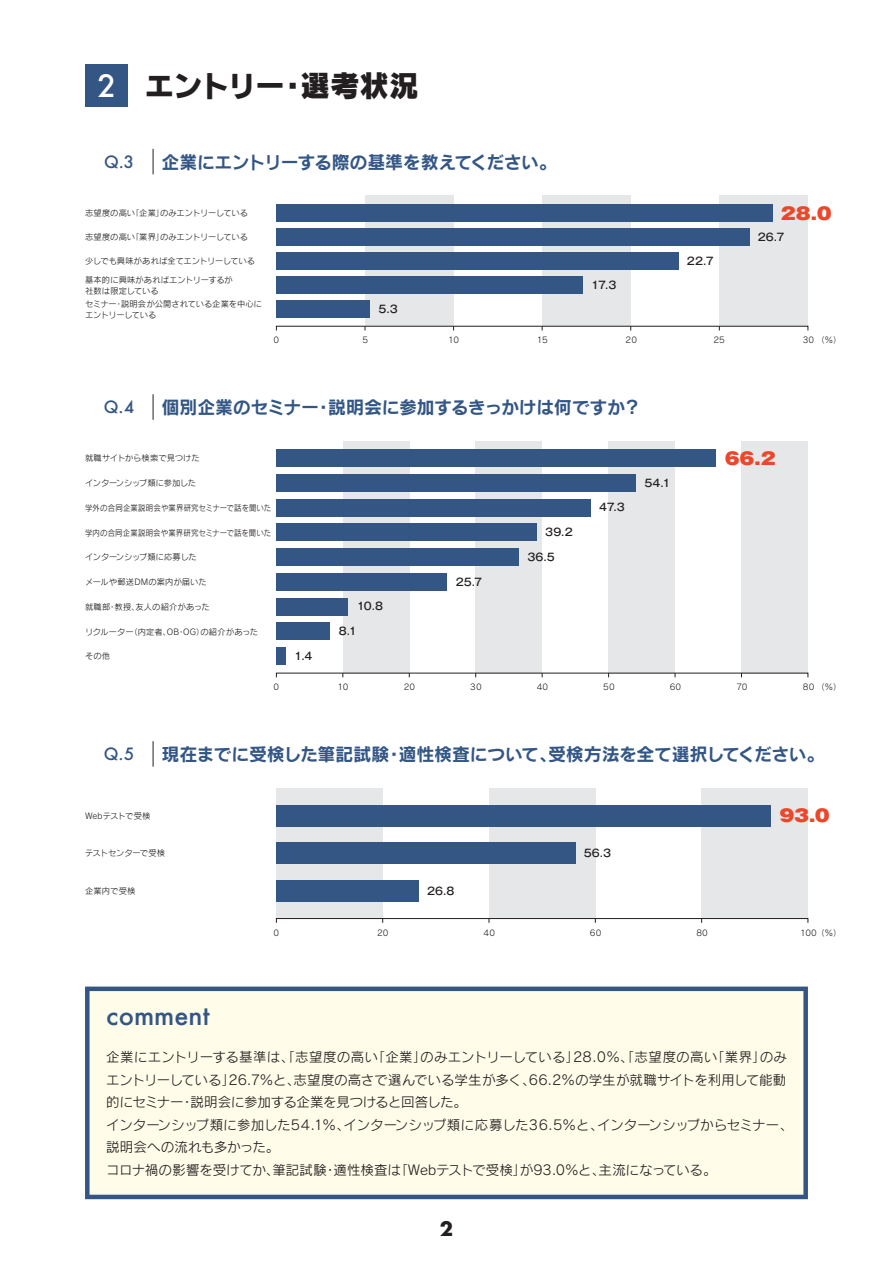
<style>
.page{position:relative;width:893px;height:1263px;background:#fff}
.page>*{position:absolute;margin:0;border:0;box-sizing:border-box;transform-origin:0 0}
.t1{font:30px "Rodin Cattleya Pro EB";letter-spacing:-.05em;color:#231f20}
.t2{font:500 25.5px "Futura";letter-spacing:.005em;color:#335685}
.t3{font:700 19.5px "Futura";color:#231f20}
.t4{font:18px "Rodin Cattleya Pro B";letter-spacing:-.025em;color:#335685}
.t5{font:18px "Rodin Cattleya Pro B";letter-spacing:-.045em;color:#335685}
.t6{font:900 16.5px "Gothic MB101 Pro";color:#ec472a;scale:1.2 1}
.t7{font:500 16.5px "Futura";color:#335685}
.t8{font:13.5px/22.5px "Rodin Cattleya Pro M";letter-spacing:-.005em;color:#231f20}
.t9{font:500 10.5px "Gothic MB101 Pro";letter-spacing:.01em;color:#231f20}
.t10{font:8.25px/10.5px "Rodin Cattleya Pro M";letter-spacing:.005em;color:#231f20}
.t11{font:8.25px "Rodin Cattleya Pro M";letter-spacing:.005em;color:#231f20;scale:.9 1}
.t12{font:8.25px "Rodin Cattleya Pro M";letter-spacing:-.02em;color:#231f20}
.t13{font:8.25px "Rodin Cattleya Pro M";letter-spacing:-.015em;color:#231f20}
.t14{font:8.25px "Rodin Cattleya Pro M";letter-spacing:.03em;color:#231f20}
.s1{font-family:"Futura";font-weight:500;color:#fff}
</style>
<div class="page">
<div style="left:741px;top:441px;width:67px;height:232px;background:#e6e7e9"></div>
<div style="left:609px;top:441px;width:66px;height:232px;background:#e6e7e9"></div>
<div style="left:476px;top:441px;width:66px;height:232px;background:#e6e7e9"></div>
<div style="left:343px;top:441px;width:66px;height:232px;background:#e6e7e9"></div>
<div style="left:702px;top:788px;width:106px;height:130px;background:#e6e7e9"></div>
<div style="left:719px;top:196px;width:89px;height:130px;background:#e6e7e9"></div>
<div style="left:542px;top:196px;width:89px;height:130px;background:#e6e7e9"></div>
<div style="left:365px;top:196px;width:89px;height:130px;background:#e6e7e9"></div>
<div style="left:489px;top:788px;width:106px;height:130px;background:#e6e7e9"></div>
<div style="left:276px;top:788px;width:107px;height:130px;background:#e6e7e9"></div>
<div style="left:85px;top:986px;width:723px;height:213px;background:#fffde9"></div>
<div style="left:276px;top:918px;width:532px;height:5px;border:1px solid #231f20"></div>
<div style="left:276px;top:805px;width:495px;height:21px;background:#335685"></div>
<div style="left:276px;top:842px;width:300px;height:22px;background:#335685"></div>
<div style="left:276px;top:880px;width:143px;height:21px;background:#335685"></div>
<div style="left:276px;top:204px;width:496px;height:17px;background:#335685"></div>
<div style="left:276px;top:228px;width:473px;height:17px;background:#335685"></div>
<div style="left:276px;top:277px;width:307px;height:17px;background:#335685"></div>
<div style="left:276px;top:252px;width:403px;height:17px;background:#335685"></div>
<div style="left:276px;top:301px;width:94px;height:17px;background:#335685"></div>
<div style="left:276px;top:474px;width:360px;height:17px;background:#335685"></div>
<div style="left:276px;top:548px;width:243px;height:18px;background:#335685"></div>
<div style="left:276px;top:524px;width:261px;height:17px;background:#335685"></div>
<div style="left:276px;top:499px;width:315px;height:17px;background:#335685"></div>
<div style="left:276px;top:449px;width:440px;height:17px;background:#335685"></div>
<div style="left:276px;top:573px;width:171px;height:17px;background:#335685"></div>
<div style="left:276px;top:598px;width:72px;height:17px;background:#335685"></div>
<div style="left:276px;top:623px;width:54px;height:17px;background:#335685"></div>
<div style="left:276px;top:648px;width:10px;height:17px;background:#335685"></div>
<div style="left:85px;top:64px;width:43px;height:42px;background:#335685"></div>
<svg style="left:153px;top:149px;width:1px;height:25px"></svg>
<svg style="left:153px;top:394px;width:1px;height:26px"></svg>
<svg style="left:153px;top:741px;width:1px;height:26px"></svg>
<h1 class="t1" style="left:98px;top:65px;width:323px"><span class="s1">2</span> エントリー・選考状況</h1>
<p class="t7" style="left:104px;top:150px;width:32px">Q.3</p>
<h3 class="t5" style="left:162px;top:150px;width:397px">企業にエントリーする際の基準を教えてください。</h3>
<p class="t10" style="left:85px;top:207px;width:165px">志望度の高い「企業」のみエントリーしている</p>
<p class="t10" style="left:85px;top:231px;width:165px">志望度の高い「業界」のみエントリーしている</p>
<p class="t13" style="left:85px;top:256px;width:172px">少しでも興味があれば全てエントリーしている</p>
<p class="t10" style="left:85px;top:274px;width:149px">基本的に興味があればエントリーするが社数は限定している</p>
<p class="t10" style="left:85px;top:299px;width:179px">セミナー・説明会が公開されている企業を中心にエントリーしている</p>
<p class="t9" style="left:379px;top:300px;width:21px">5.3</p>
<p class="t9" style="left:591px;top:276px;width:27px">17.3</p>
<p class="t9" style="left:687px;top:252px;width:28px">22.7</p>
<p class="t6" style="left:781px;top:200px;width:44px">28.0</p>
<p class="t9" style="left:758px;top:228px;width:28px">26.7</p>
<p class="t10" style="left:274px;top:335px;width:7px">0</p>
<p class="t10" style="left:363px;top:335px;width:7px">5</p>
<p class="t10" style="left:448px;top:335px;width:12px">10</p>
<p class="t10" style="left:537px;top:335px;width:12px">15</p>
<p class="t10" style="left:626px;top:335px;width:13px">20</p>
<p class="t10" style="left:714px;top:335px;width:13px">25</p>
<p class="t10" style="left:803px;top:335px;width:40px">30 （％）</p>
<p class="t7" style="left:104px;top:396px;width:32px">Q.4</p>
<h3 class="t4" style="left:162px;top:395px;width:481px">個別企業のセミナー・説明会に参加するきっかけは何ですか？</h3>
<p class="t10" style="left:85px;top:453px;width:116px">就職サイトから検索で見つけた</p>
<p class="t12" style="left:85px;top:478px;width:113px">インターンシップ類に参加した</p>
<p class="t11" style="left:85px;top:502px;width:209px">学外の合同企業説明会や業界研究セミナーで話を聞いた</p>
<p class="t11" style="left:85px;top:527px;width:208px">学内の合同企業説明会や業界研究セミナーで話を聞いた</p>
<p class="t12" style="left:85px;top:552px;width:113px">インターンシップ類に応募した</p>
<p class="t10" style="left:85px;top:576px;width:123px">メールや郵送DMの案内が届いた</p>
<p class="t14" style="left:85px;top:601px;width:126px">就職部・教授、友人の紹介があった</p>
<p class="t10" style="left:85px;top:626px;width:175px">リクルーター（内定者、OB・OG）の紹介があった</p>
<p class="t10" style="left:85px;top:651px;width:27px">その他</p>
<p class="t9" style="left:294px;top:647px;width:20px">1.4</p>
<p class="t9" style="left:357px;top:598px;width:28px">10.8</p>
<p class="t9" style="left:339px;top:622px;width:20px">8.1</p>
<p class="t9" style="left:456px;top:573px;width:28px">25.7</p>
<p class="t9" style="left:545px;top:523px;width:29px">39.2</p>
<p class="t9" style="left:527px;top:548px;width:29px">36.5</p>
<p class="t9" style="left:599px;top:498px;width:27px">47.3</p>
<p class="t9" style="left:644px;top:474px;width:28px">54.1</p>
<p class="t6" style="left:725px;top:445px;width:44px">66.2</p>
<p class="t10" style="left:274px;top:681px;width:7px">0</p>
<p class="t10" style="left:337px;top:681px;width:12px">10</p>
<p class="t10" style="left:404px;top:681px;width:13px">20</p>
<p class="t10" style="left:470px;top:681px;width:13px">30</p>
<p class="t10" style="left:537px;top:681px;width:13px">40</p>
<p class="t10" style="left:603px;top:681px;width:13px">50</p>
<p class="t10" style="left:670px;top:681px;width:13px">60</p>
<p class="t10" style="left:736px;top:681px;width:13px">70</p>
<p class="t10" style="left:803px;top:681px;width:40px">80 （％）</p>
<p class="t7" style="left:104px;top:743px;width:32px">Q.5</p>
<h3 class="t4" style="left:162px;top:742px;width:664px">現在までに受検した筆記試験・適性検査について、受検方法を全て選択してください。</h3>
<p class="t10" style="left:85px;top:810px;width:67px">Webテストで受検</p>
<p class="t12" style="left:85px;top:848px;width:81px">テストセンターで受検</p>
<p class="t10" style="left:85px;top:885px;width:52px">企業内で受検</p>
<h2 class="t2" style="left:106px;top:997px;width:105px">comment</h2>
<p class="t9" style="left:427px;top:882px;width:29px">26.8</p>
<p class="t9" style="left:584px;top:844px;width:29px">56.3</p>
<p class="t6" style="left:779px;top:802px;width:44px">93.0</p>
<p class="t10" style="left:274px;top:927px;width:7px">0</p>
<p class="t10" style="left:377px;top:927px;width:13px">20</p>
<p class="t10" style="left:483px;top:927px;width:13px">40</p>
<p class="t10" style="left:590px;top:927px;width:13px">60</p>
<p class="t10" style="left:696px;top:927px;width:13px">80</p>
<p class="t10" style="left:800px;top:927px;width:43px">100（％）</p>
<p class="t8" style="left:106px;top:1045px;width:689px">企業にエントリーする基準は、「志望度の高い「企業」のみエントリーしている」28.0％、「志望度の高い「業界」のみエントリーしている」26.7％と、志望度の高さで選んでいる学生が多く、66.2％の学生が就職サイトを利用して能動的にセミナー・説明会に参加する企業を見つけると回答した。<br>インターンシップ類に参加した54.1％、インターンシップ類に応募した36.5％と、インターンシップからセミナー、説明会への流れも多かった。<br>コロナ禍の影響を受けてか、筆記試験・適性検査は「Webテストで受検」が93.0％と、主流になっている。</p>
<h3 class="t3" style="left:440px;top:1215px;width:15px">2</h3>
</div>
